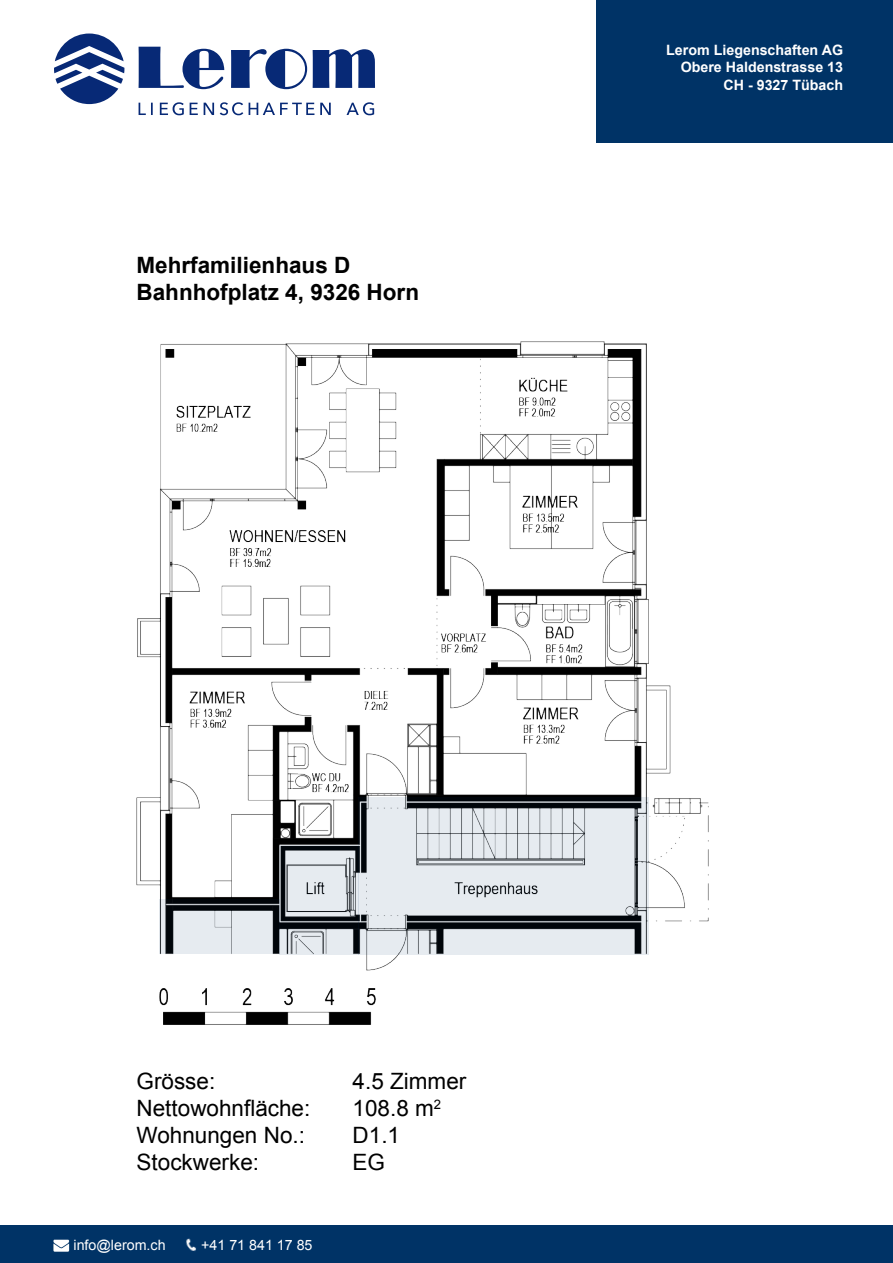
<style>
.page{position:relative;width:893px;height:1263px;background:#fff}
.page>*{position:absolute;margin:0;border:0;box-sizing:border-box;transform-origin:0 0}
.t1{font:22.5px "Arial";color:#000}
.t2{font:700 22.5px/27px "Arial";color:#000}
.t3{font:700 14.25px/17.1px "Arial";color:#fff;text-align:right}
.t4{font:14.25px "Arial";color:#fff}
</style>
<div class="page">
<svg style="left:54px;top:34px;width:321px;height:81px"></svg>
<div style="left:596px;top:0;width:297px;height:142px;background:#036"></div>
<div style="left:0;top:1225px;width:893px;height:38px;background:#036"></div>
<img style="left:53px;top:1239px;width:17px;height:13px">
<img style="left:186px;top:1238px;width:10px;height:13px">
<img style="left:136px;top:341px;width:573px;height:684px">
<svg style="left:359px;top:797px;width:289px;height:157px;background:#bdc2c7"></svg>
<svg style="left:159px;top:899px;width:120px;height:55px;background:#a4a9ae"></svg>
<svg style="left:279px;top:845px;width:79px;height:109px;background:#a7acb1"></svg>
<p class="t2" style="left:137px;top:252px;width:284px">Mehrfamilienhaus D<br>Bahnhofplatz 4, 9326 Horn</p>
<p class="t3" style="left:666px;top:42px;width:178px">Lerom Liegenschaften AG<br>Obere Haldenstrasse 13</p>
<p class="t3" style="left:723px;top:77px;width:121px">CH - 9327 Tübach</p>
<p class="t1" style="left:137px;top:1066px;width:80px">Grösse:</p>
<p class="t1" style="left:353px;top:1066px;width:115px">4.5 Zimmer</p>
<p class="t1" style="left:137px;top:1093px;width:175px">Nettowohnfläche:</p>
<p class="t1" style="left:353px;top:1093px;width:90px">108.8 m<sup>2</sup></p>
<p class="t1" style="left:137px;top:1120px;width:170px">Wohnungen No.:</p>
<p class="t1" style="left:353px;top:1120px;width:49px">D1.1</p>
<p class="t1" style="left:137px;top:1147px;width:124px">Stockwerke:</p>
<p class="t1" style="left:353px;top:1147px;width:34px">EG</p>
<p class="t4" style="left:74px;top:1236px;width:94px">info@lerom.ch</p>
<p class="t4" style="left:201px;top:1236px;width:113px">+41 71 841 17 85</p>
</div>
